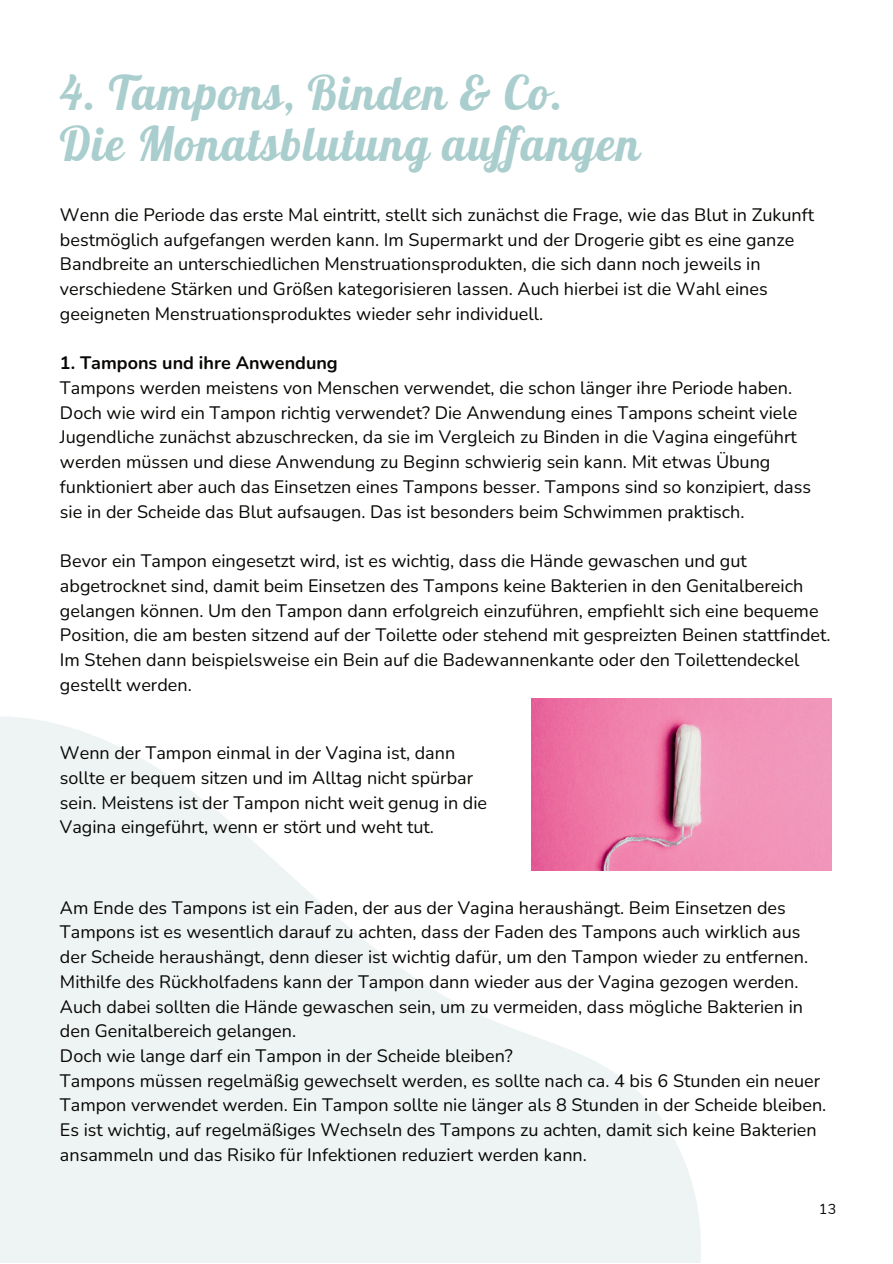
<style>
.page{position:relative;width:893px;height:1264px;background:#fff}
.page>*{position:absolute;margin:0;border:0;box-sizing:border-box;transform-origin:0 0}
.t1{font:46.65px/51.8px "Lobster";letter-spacing:.03em;color:#aacdcd}
.t2{font:18px/24.8px "Nunito";color:#080704}
.t3{font:700 18px "Nunito";color:#080704}
.t4{font:14.4px "Nunito";color:#080704}
</style>
<div class="page">
<svg style="left:0;top:716px;width:706px;height:546px;fill:#eef4f4"></svg>
<img style="left:531px;top:699px;width:300px;height:171px">
<h1 class="t1" style="left:60px;top:72px;width:581px">4. Tampons, Binden &amp; Co.<br>Die Monatsblutung auffangen</h1>
<p class="t2" style="left:60px;top:201px;width:755px">Wenn die Periode das erste Mal eintritt, stellt sich zunächst die Frage, wie das Blut in Zukunft bestmöglich aufgefangen werden kann. Im Supermarkt und der Drogerie gibt es eine ganze Bandbreite an unterschiedlichen Menstruationsprodukten, die sich dann noch jeweils in verschiedene Stärken und Größen kategorisieren lassen. Auch hierbei ist die Wahl eines geeigneten Menstruationsproduktes wieder sehr individuell.</p>
<p class="t3" style="left:60px;top:350px;width:279px">1. Tampons und ihre Anwendung</p>
<p class="t2" style="left:60px;top:375px;width:752px">Tampons werden meistens von Menschen verwendet, die schon länger ihre Periode haben.<br>Doch wie wird ein Tampon richtig verwendet? Die Anwendung eines Tampons scheint viele Jugendliche zunächst abzuschrecken, da sie im Vergleich zu Binden in die Vagina eingeführt werden müssen und diese Anwendung zu Beginn schwierig sein kann. Mit etwas Übung funktioniert aber auch das Einsetzen eines Tampons besser. Tampons sind so konzipiert, dass sie in der Scheide das Blut aufsaugen. Das ist besonders beim Schwimmen praktisch.</p>
<p class="t2" style="left:60px;top:548px;width:772px">Bevor ein Tampon eingesetzt wird, ist es wichtig, dass die Hände gewaschen und gut abgetrocknet sind, damit beim Einsetzen des Tampons keine Bakterien in den Genitalbereich gelangen können. Um den Tampon dann erfolgreich einzuführen, empfiehlt sich eine bequeme Position, die am besten sitzend auf der Toilette oder stehend mit gespreizten Beinen stattfindet.<br>Im Stehen dann beispielsweise ein Bein auf die Badewannenkante oder den Toilettendeckel gestellt werden.</p>
<p class="t2" style="left:60px;top:739px;width:428px">Wenn der Tampon einmal in der Vagina ist, dann sollte er bequem sitzen und im Alltag nicht spürbar sein. Meistens ist der Tampon nicht weit genug in die Vagina eingeführt, wenn er stört und weht tut.</p>
<p class="t2" style="left:60px;top:894px;width:767px">Am Ende des Tampons ist ein Faden, der aus der Vagina heraushängt. Beim Einsetzen des Tampons ist es wesentlich darauf zu achten, dass der Faden des Tampons auch wirklich aus der Scheide heraushängt, denn dieser ist wichtig dafür, um den Tampon wieder zu entfernen.<br>Mithilfe des Rückholfadens kann der Tampon dann wieder aus der Vagina gezogen werden.<br>Auch dabei sollten die Hände gewaschen sein, um zu vermeiden, dass mögliche Bakterien in den Genitalbereich gelangen.<br>Doch wie lange darf ein Tampon in der Scheide bleiben?<br>Tampons müssen regelmäßig gewechselt werden, es sollte nach ca. 4 bis 6 Stunden ein neuer Tampon verwendet werden. Ein Tampon sollte nie länger als 8 Stunden in der Scheide bleiben.<br>Es ist wichtig, auf regelmäßiges Wechseln des Tampons zu achten, damit sich keine Bakterien ansammeln und das Risiko für Infektionen reduziert werden kann.</p>
<p class="t4" style="left:818px;top:1198px;width:19px">13</p>
</div>
